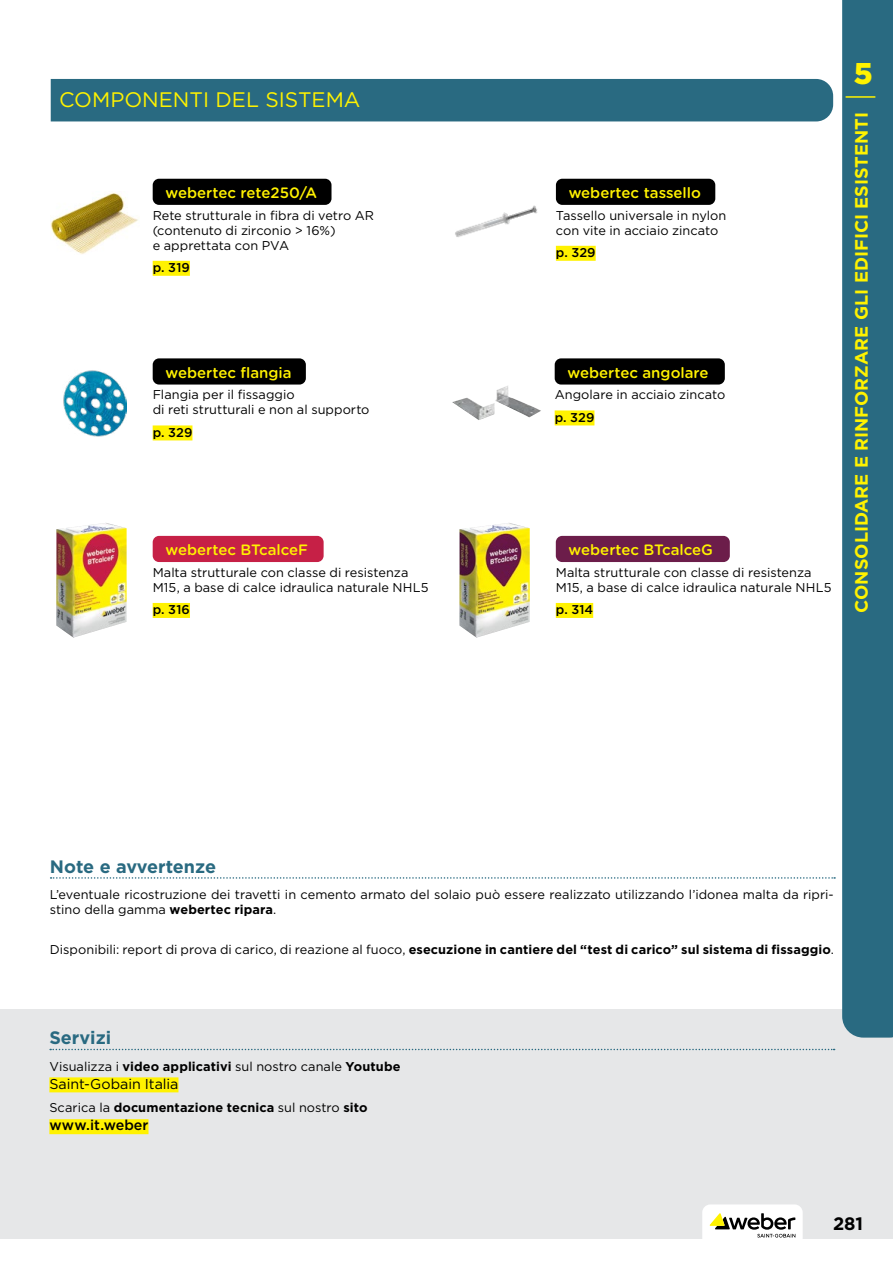
<style>
.page{position:relative;width:893px;height:1263px;background:#fff}
.page>*{position:absolute;margin:0;border:0;box-sizing:border-box;transform-origin:0 0}
.t1{font:900 30px "Gotham";color:#fff200}
.t2{font:21px "Gotham";color:#fff200}
.t3{font:700 18px "Gotham";color:#fff200}
.t4{font:700 18px "Gotham";color:#296a81}
.t5{font:700 18px "Gotham";color:#000}
.t6{font:500 15px "Gotham Rounded";color:#fff200}
.t7{font:14.25px "Gotham";color:#000}
.t8{font:500 14.25px "Gotham";letter-spacing:.005em;color:#000}
.t9{font:12.75px/15px "Gotham";color:#000}
.t10{font:700 12.75px "Gotham";letter-spacing:.005em;color:#000}
.t11{font:500 12.75px "Gotham";letter-spacing:.01em;color:#000}
.s1{font-weight:700}
.s2{font-weight:400}
</style>
<div class="page">
<div style="left:153px;top:261px;width:37px;height:15px;background:#fff200"></div>
<div style="left:153px;top:179px;width:178px;height:26px;background:#000;border-radius:6px"></div>
<img style="left:50px;top:193px;width:88px;height:61px">
<div style="left:556px;top:246px;width:40px;height:15px;background:#fff200"></div>
<div style="left:556px;top:179px;width:159px;height:26px;background:#000;border-radius:6px"></div>
<img style="left:455px;top:205px;width:83px;height:32px">
<svg style="left:51px;top:877px;width:784px;height:2px"></svg>
<div style="left:153px;top:425px;width:39px;height:15px;background:#fff200"></div>
<div style="left:153px;top:358px;width:153px;height:27px;background:#000;border-radius:6px"></div>
<img style="left:63px;top:370px;width:64px;height:66px">
<div style="left:0;top:1009px;width:893px;height:230px;background:#e6e7e8"></div>
<svg style="left:50px;top:1049px;width:785px;height:1px"></svg>
<div style="left:49px;top:1077px;width:129px;height:15px;background:#fff200"></div>
<div style="left:49px;top:1119px;width:99px;height:15px;background:#fff200"></div>
<div style="left:51px;top:79px;width:782px;height:42px;background:#296a81"></div>
<div style="left:153px;top:603px;width:37px;height:15px;background:#fff200"></div>
<div style="left:153px;top:536px;width:171px;height:26px;background:#c62046;border-radius:6px"></div>
<img style="left:56px;top:523px;width:71px;height:115px">
<div style="left:556px;top:603px;width:37px;height:15px;background:#fff200"></div>
<div style="left:556px;top:536px;width:174px;height:26px;background:#6c1d4a;border-radius:6px"></div>
<img style="left:459px;top:523px;width:71px;height:115px">
<div style="left:555px;top:410px;width:39px;height:15px;background:#fff200"></div>
<div style="left:555px;top:358px;width:170px;height:27px;background:#000;border-radius:6px"></div>
<img style="left:452px;top:386px;width:89px;height:34px">
<div style="left:702px;top:1204px;width:101px;height:42px;background:#fff;border-radius:8px"></div>
<svg style="left:709px;top:1213px;width:86px;height:24px"></svg>
<div style="left:842px;top:0;width:51px;height:1037px;background:#296a81"></div>
<hr style="left:846px;top:96px;width:29px;height:2px;background:#fff200">
<h2 class="t2" style="left:59px;top:88px;width:303px">COMPONENTI DEL SISTEMA</h2>
<p class="t6" style="left:165px;top:182px;width:153px">webertec rete250/A</p>
<p class="t9" style="left:153px;top:207px;width:223px">Rete strutturale in fibra di vetro AR (contenuto di zirconio &gt; 16%)<br>e apprettata con PVA</p>
<p class="t11" style="left:153px;top:259px;width:39px">p. 319</p>
<p class="t6" style="left:165px;top:362px;width:128px">webertec flangia</p>
<p class="t9" style="left:153px;top:387px;width:218px">Flangia per il fissaggio<br>di reti strutturali e non al supporto</p>
<p class="t11" style="left:153px;top:424px;width:41px">p. 329</p>
<p class="t6" style="left:165px;top:539px;width:144px">webertec BTcalceF</p>
<p class="t9" style="left:153px;top:564px;width:277px">Malta strutturale con classe di resistenza<br>M15, a base di calce idraulica naturale NHL5</p>
<p class="t11" style="left:153px;top:601px;width:39px">p. 316</p>
<p class="t6" style="left:569px;top:182px;width:134px">webertec tassello</p>
<p class="t9" style="left:556px;top:207px;width:172px">Tassello universale in nylon con vite in acciaio zincato</p>
<p class="t11" style="left:556px;top:244px;width:41px">p. 329</p>
<p class="t6" style="left:567px;top:362px;width:143px">webertec angolare</p>
<p class="t9" style="left:555px;top:387px;width:172px">Angolare in acciaio zincato</p>
<p class="t11" style="left:555px;top:409px;width:41px">p. 329</p>
<p class="t6" style="left:569px;top:539px;width:146px">webertec BTcalceG</p>
<p class="t9" style="left:556px;top:564px;width:277px">Malta strutturale con classe di resistenza<br>M15, a base di calce idraulica naturale NHL5</p>
<p class="t11" style="left:556px;top:601px;width:39px">p. 314</p>
<h1 class="t1" style="left:854px;top:53px;width:20px">5</h1>
<h3 class="t3" style="left:851px;top:613px;width:502px;rotate:-90deg">CONSOLIDARE E RINFORZARE GLI EDIFICI ESISTENTI</h3>
<h3 class="t4" style="left:50px;top:856px;width:168px">Note e avvertenze</h3>
<p class="t9" style="left:50px;top:887px;width:785px">L’eventuale ricostruzione dei travetti in cemento armato del solaio può essere realizzato utilizzando l’idonea malta da ripri&shy;stino della gamma <span class="s1">webertec ripara</span>.</p>
<p class="t10" style="left:50px;top:941px;width:785px"><span class="s2">Disponibili: report di prova di carico, di reazione al fuoco,</span> esecuzione in cantiere del “test di carico” sul sistema di fissaggio<span class="s2">.</span></p>
<h3 class="t4" style="left:49px;top:1028px;width:63px">Servizi</h3>
<p class="t9" style="left:49px;top:1058px;width:353px">Visualizza i <span class="s1">video applicativi</span> sul nostro canale <span class="s1">Youtube</span></p>
<p class="t7" style="left:49px;top:1076px;width:131px">Saint-Gobain Italia</p>
<p class="t10" style="left:49px;top:1100px;width:320px"><span class="s2">Scarica la</span> documentazione tecnica <span class="s2">sul nostro</span> sito</p>
<p class="t8" style="left:49px;top:1116px;width:101px">www.it.weber</p>
<h3 class="t5" style="left:833px;top:1213px;width:32px">281</h3>
</div>
